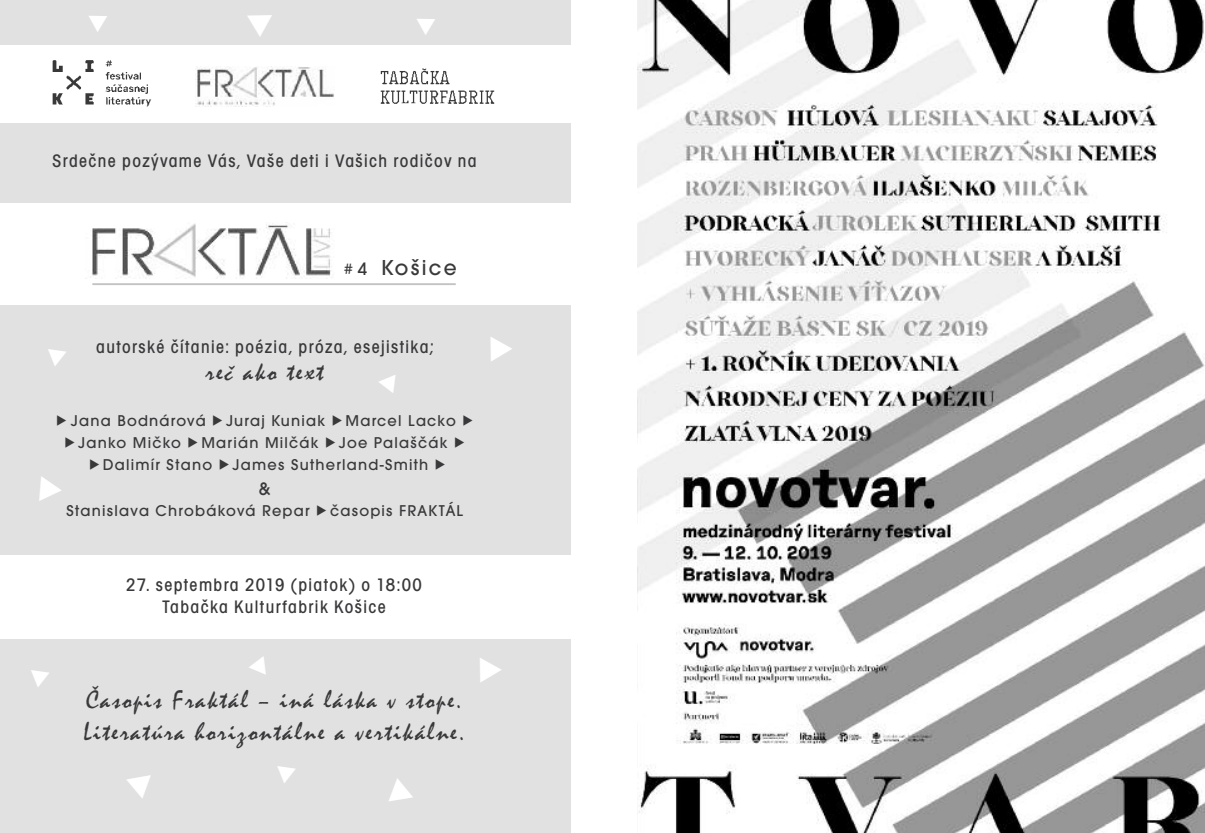
<style>
.page{position:relative;width:1205px;height:833px;background:#fff}
.page>*{position:absolute;margin:0;border:0;box-sizing:border-box;transform-origin:0 0}
.t1{font:26.25px/31.5px "Mistral";letter-spacing:.075em;color:#39383a}
.t2{font:500 22.5px "Avant Gar Got Itc TEE";letter-spacing:.1em;color:#39383a}
.t3{font:500 condensed 18.75px/22.5px "Avant Gar Got Itc TEE";letter-spacing:.075em;color:#39383a;text-align:center}
.t4{font:500 18.75px "Avant Gar Got Itc TEE";color:#39383a}
.t5{font:500 16.25px "Avant Gar Got Itc TEE";letter-spacing:.075em;color:#39383a}
.s1{font-size:18.75px}
</style>
<div class="page">
<div style="left:0;top:0;width:571px;height:45px;background:#e1e1e1"></div>
<div style="left:0;top:123px;width:571px;height:79px;background:#e1e1e1"></div>
<div style="left:0;top:306px;width:571px;height:249px;background:#e1e1e1"></div>
<div style="left:0;top:639px;width:571px;height:194px;background:#e1e1e1"></div>
<img style="left:637px;top:0;width:568px;height:833px">
<img style="left:53px;top:60px;width:99px;height:47px">
<img style="left:195px;top:67px;width:139px;height:39px">
<img style="left:380px;top:68px;width:115px;height:36px">
<img style="left:90px;top:223px;width:242px;height:56px">
<hr style="left:92px;top:283px;width:364px;height:2px;background:#c3c3c4">
<p class="t3" style="left:53px;top:150px;width:426px">Srdečne pozývame Vás, Vaše deti i Vašich rodičov na</p>
<h2 class="t2" style="left:344px;top:254px;width:114px"><span class="s1"># 4</span> Košice</h2>
<p class="t3" style="left:96px;top:335px;width:339px">autorské čítanie: poézia, próza, esejistika;</p>
<h1 class="t1" style="left:206px;top:355px;width:119px">reč ako text</h1>
<p class="t5" style="left:56px;top:411px;width:419px">◆ Jana Bodnárová ◆ Juraj Kuniak ◆ Marcel Lacko ◆</p>
<p class="t5" style="left:65px;top:433px;width:402px">◆ Janko Mičko ◆ Marián Milčák ◆ Joe Palaščák ◆</p>
<p class="t5" style="left:89px;top:455px;width:358px">◆ Dalimír Stano ◆ James Sutherland-Smith ◆</p>
<p class="t4" style="left:259px;top:477px;width:13px">&amp;</p>
<p class="t5" style="left:66px;top:501px;width:398px">Stanislava Chrobáková Repar ◆ časopis FRAKTÁL</p>
<p class="t3" style="left:126px;top:573px;width:297px">27. septembra 2019 (piatok) o 18:00<br>Tabačka Kulturfabrik Košice</p>
<h1 class="t1" style="left:83px;top:683px;width:383px">Časopis Fraktál – iná láska v stope.<br>Literatúra horizontálne a vertikálne.</h1>
</div>
